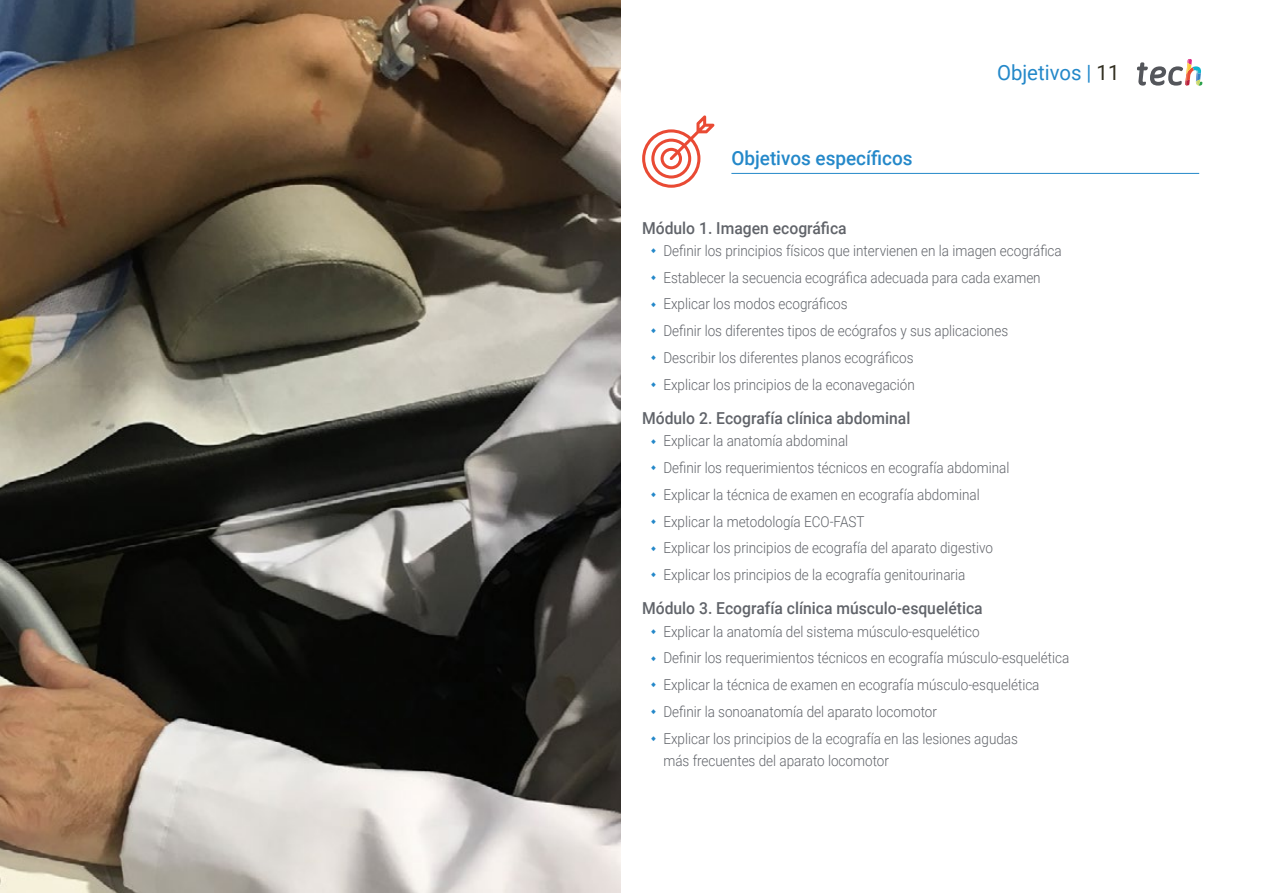
<style>
.page{position:relative;width:1263px;height:893px;background:#fff}
.page>*{position:absolute;margin:0;border:0;box-sizing:border-box;transform-origin:0 0}
.t1{font:21px "Roboto";color:#2488c9}
.t2{font:500 19.5px "Roboto";color:#2488c9}
.t3{font:500 16.5px "Roboto";color:#61646a;scale:.95 1}
.t4{font:300 15px/26.7px "Roboto";color:#61646a;scale:.9 1}
.s1{color:#2289cb}
.s2{color:#312e20}
</style>
<div class="page">
<svg style="left:642px;top:115px;width:72px;height:73px"></svg>
<hr style="left:731px;top:173px;width:468px;height:1px;background:#2488c9">
<img style="left:0;top:0;width:621px;height:893px">
<svg style="left:1137px;top:59px;width:65px;height:27px"></svg>
<h2 class="t2" style="left:731px;top:144px;width:183px">Objetivos específicos</h2>
<h1 class="t1" style="left:997px;top:57px;width:124px">Objetivos <span class="s1">|</span> <span class="s2">11</span></h1>
<p class="t3" style="left:642px;top:216px;width:217px">Módulo 1. Imagen ecográfica</p>
<p class="t4" style="left:663px;top:237px;width:444px">Definir los principios físicos que intervienen en la imagen ecográfica Establecer la secuencia ecográfica adecuada para cada examen Explicar los modos ecográficos<br>Definir los diferentes tipos de ecógrafos y sus aplicaciones Describir los diferentes planos ecográficos<br>Explicar los principios de la econavegación</p>
<p class="t3" style="left:642px;top:406px;width:284px">Módulo 2. Ecografía clínica abdominal</p>
<p class="t4" style="left:663px;top:427px;width:386px">Explicar la anatomía abdominal<br>Definir los requerimientos técnicos en ecografía abdominal Explicar la técnica de examen en ecografía abdominal Explicar la metodología ECO-FAST<br>Explicar los principios de ecografía del aparato digestivo Explicar los principios de la ecografía genitourinaria</p>
<p class="t3" style="left:642px;top:597px;width:360px">Módulo 3. Ecografía clínica músculo-esquelética</p>
<p class="t4" style="left:663px;top:617px;width:453px">Explicar la anatomía del sistema músculo-esquelético<br>Definir los requerimientos técnicos en ecografía músculo-esquelética Explicar la técnica de examen en ecografía músculo-esquelética Definir la sonoanatomía del aparato locomotor<br>Explicar los principios de la ecografía en las lesiones agudas</p>
<p class="t4" style="left:663px;top:747px;width:252px">más frecuentes del aparato locomotor</p>
</div>
